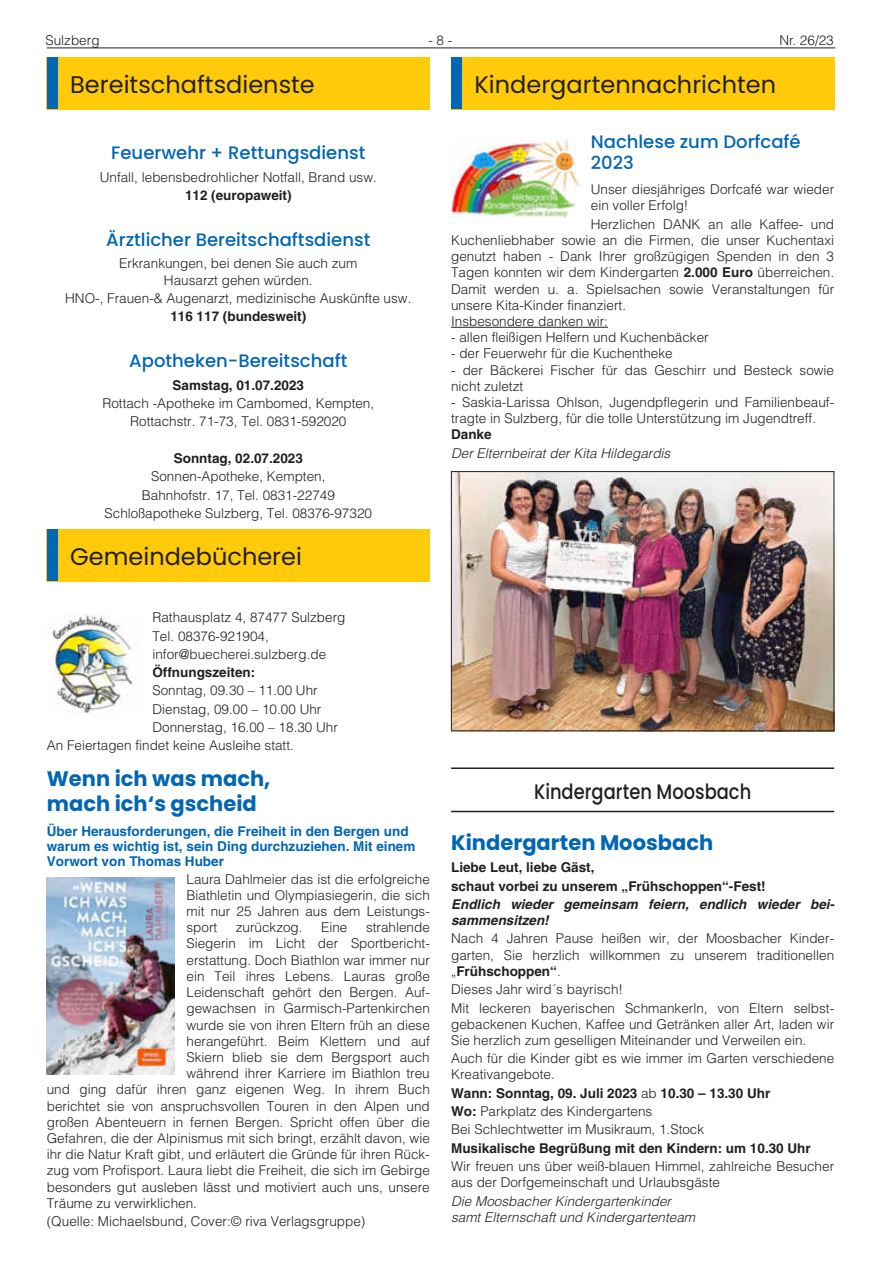
<style>
.page{position:relative;width:881px;height:1263px;background:#fff}
.page>*{position:absolute;margin:0;border:0;box-sizing:border-box;transform-origin:0 0}
.t1{font:24px "Poppins";color:#231f20}
.t2{font:24px "Poppins Regular 2";color:#231f20}
.t3{font:700 21px/25.2px "Poppins";color:#0166b3}
.t4{font:500 21px "Poppins";color:#231f20;scale:.85 1}
.t5{font:500 18px/21px "Poppins";color:#0166b3}
.t6{font:300 13.5px/16.2px "Helvetica LT";color:#231f20}
.t7{font:700 13.5px/18.3px "Helvetica LT";color:#231f20}
.t8{font:700 13.5px/15px "Helvetica LT";color:#0166b3}
.t9{font:italic 300 13.5px/16.2px "Helvetica LT";color:#231f20}
.t10{font:italic 700 13.5px/16.2px "Helvetica LT";color:#231f20}
.s1{font-weight:700}
</style>
<div class="page">
<hr style="left:47px;top:48px;width:788px;height:1px;background:#231f20">
<hr style="left:451px;top:327px;width:157px;height:1px;background:#231f20">
<hr style="left:451px;top:767px;width:382px;height:2px;background:#231f20">
<hr style="left:451px;top:811px;width:382px;height:1px;background:#231f20">
<div style="left:451px;top:57px;width:382px;height:52px;background:#feca0a"></div>
<div style="left:451px;top:57px;width:10px;height:52px;background:#0166b3"></div>
<img style="left:451px;top:138px;width:127px;height:79px">
<img style="left:453px;top:473px;width:378px;height:256px">
<div style="left:451px;top:471px;width:382px;height:260px;border:1px solid #231f20"></div>
<div style="left:47px;top:57px;width:382px;height:52px;background:#feca0a"></div>
<div style="left:47px;top:57px;width:10px;height:52px;background:#0166b3"></div>
<div style="left:47px;top:529px;width:382px;height:52px;background:#feca0a"></div>
<div style="left:47px;top:529px;width:10px;height:52px;background:#0166b3"></div>
<img style="left:47px;top:615px;width:89px;height:98px">
<img style="left:47px;top:878px;width:127px;height:196px">
<p class="t6" style="left:45px;top:32px;width:56px">Sulzberg</p>
<p class="t6" style="left:428px;top:32px;width:26px">- 8 -</p>
<p class="t6" style="left:779px;top:32px;width:56px">Nr. 26/23</p>
<h1 class="t1" style="left:474px;top:71px;width:303px">Kindergartennachrichten</h1>
<h3 class="t5" style="left:590px;top:132px;width:211px">Nachlese zum Dorfcafé<br>2023</h3>
<p class="t6" style="left:590px;top:181px;width:245px">Unser diesjähriges Dorfcafé war wieder ein voller Erfolg!</p>
<p class="t6" style="left:451px;top:216px;width:384px;text-indent:140px">Herzlichen DANK an alle Kaffee- und Kuchenliebhaber sowie an die Firmen, die unser Kuchentaxi genutzt haben - Dank Ihrer großzügigen Spenden in den 3<br>Tagen konnten wir dem Kindergarten <span class="s1">2.000 Euro</span> überreichen.<br>Damit werden u. a. Spielsachen sowie Veranstaltungen für unsere Kita-Kinder finanziert.<br>Insbesondere danken wir:</p>
<p class="t6" style="left:451px;top:329px;width:259px">- allen fleißigen Helfern und Kuchenbäcker</p>
<p class="t6" style="left:451px;top:345px;width:223px">- der Feuerwehr für die Kuchentheke</p>
<p class="t6" style="left:451px;top:361px;width:384px">- der Bäckerei Fischer für das Geschirr und Besteck sowie nicht zuletzt</p>
<p class="t6" style="left:451px;top:394px;width:384px">- Saskia-Larissa Ohlson, Jugendpflegerin und Familienbeauf&shy;tragte in Sulzberg, für die tolle Unterstützung im Jugendtreff.</p>
<p class="t7" style="left:451px;top:425px;width:42px">Danke</p>
<p class="t9" style="left:451px;top:445px;width:221px">Der Elternbeirat der Kita Hildegardis</p>
<h1 class="t1" style="left:70px;top:71px;width:246px">Bereitschaftsdienste</h1>
<h3 class="t5" style="left:111px;top:142px;width:255px">Feuerwehr + Rettungsdienst</h3>
<p class="t6" style="left:100px;top:169px;width:278px">Unfall, lebensbedrohlicher Notfall, Brand usw.</p>
<p class="t7" style="left:185px;top:186px;width:108px">112 (europaweit)</p>
<h3 class="t5" style="left:106px;top:229px;width:265px">Ärztlicher Bereitschaftsdienst</h3>
<p class="t6" style="left:119px;top:255px;width:239px;text-align:center">Erkrankungen, bei denen Sie auch zum<br>Hausarzt gehen würden.</p>
<p class="t6" style="left:65px;top:290px;width:347px">HNO-, Frauen-&amp; Augenarzt, medizinische Auskünfte usw.</p>
<p class="t7" style="left:170px;top:307px;width:137px">116 117 (bundesweit)</p>
<h3 class="t5" style="left:129px;top:350px;width:219px">Apotheken-Bereitschaft</h3>
<p class="t7" style="left:172px;top:375px;width:133px">Samstag, 01.07.2023</p>
<p class="t6" style="left:102px;top:394px;width:273px;line-height:18.3px;text-align:center">Rottach -Apotheke im Cambomed, Kempten,<br>Rottachstr. 71-73, Tel. 0831-592020</p>
<p class="t7" style="left:174px;top:449px;width:131px">Sonntag, 02.07.2023</p>
<p class="t6" style="left:105px;top:467px;width:269px;line-height:18.3px;text-align:center">Sonnen-Apotheke, Kempten,<br>Bahnhofstr. 17, Tel. 0831-22749<br>Schloßapotheke Sulzberg, Tel. 08376-97320</p>
<h1 class="t2" style="left:70px;top:543px;width:233px">Gemeindebücherei</h1>
<p class="t6" style="left:152px;top:608px;width:194px;line-height:18.3px">Rathausplatz 4, 87477 Sulzberg<br>Tel. 08376-921904, infor@buecherei.sulzberg.de</p>
<p class="t7" style="left:152px;top:663px;width:104px">Öffnungszeiten:</p>
<p class="t6" style="left:152px;top:682px;width:167px">Sonntag, 09.30 – 11.00 Uhr</p>
<p class="t6" style="left:152px;top:701px;width:170px">Dienstag, 09.00 – 10.00 Uhr</p>
<p class="t6" style="left:152px;top:719px;width:187px">Donnerstag, 16.00 – 18.30 Uhr</p>
<p class="t6" style="left:47px;top:737px;width:248px">An Feiertagen findet keine Ausleihe statt.</p>
<h2 class="t3" style="left:47px;top:766px;width:225px">Wenn ich was mach, mach ich‘s gscheid</h2>
<p class="t8" style="left:47px;top:824px;width:370px">Über Herausforderungen, die Freiheit in den Bergen und warum es wichtig ist, sein Ding durchzuziehen. Mit einem<br>Vorwort von Thomas Huber</p>
<p class="t6" style="left:186px;top:871px;width:245px;text-align:justify">Laura Dahlmeier das ist die erfolgreiche Biathletin und Olympiasiegerin, die sich mit nur 25 Jahren aus dem Leistungs&shy;sport</p>
<p class="t6" style="left:236px;top:919px;width:68px">zurückzog.</p>
<p class="t6" style="left:321px;top:919px;width:28px">Eine</p>
<p class="t6" style="left:366px;top:919px;width:65px">strahlende</p>
<p class="t6" style="left:186px;top:935px;width:245px">Siegerin im Licht der Sportbericht-</p>
<p class="t6" style="left:186px;top:952px;width:245px">erstattung. Doch Biathlon war immer nur</p>
<p class="t6" style="left:186px;top:968px;width:245px">ein Teil ihres Lebens. Lauras große</p>
<p class="t6" style="left:186px;top:984px;width:245px">Leidenschaft gehört den Bergen. Auf-</p>
<p class="t6" style="left:186px;top:1000px;width:245px">gewachsen in Garmisch-Partenkirchen</p>
<p class="t6" style="left:186px;top:1016px;width:245px">wurde sie von ihren Eltern früh an diese</p>
<p class="t6" style="left:186px;top:1033px;width:245px">herangeführt. Beim Klettern und auf</p>
<p class="t6" style="left:186px;top:1049px;width:245px">Skiern blieb sie dem Bergsport auch</p>
<p class="t6" style="left:186px;top:1065px;width:245px">während ihrer Karriere im Biathlon treu</p>
<p class="t6" style="left:47px;top:1081px;width:384px">und ging dafür ihren ganz eigenen Weg. In ihrem Buch</p>
<p class="t6" style="left:47px;top:1097px;width:384px">berichtet sie von anspruchsvollen Touren in den Alpen und</p>
<p class="t6" style="left:47px;top:1114px;width:384px">großen Abenteuern in fernen Bergen. Spricht offen über die</p>
<p class="t6" style="left:47px;top:1130px;width:384px">Gefahren, die der Alpinismus mit sich bringt, erzählt davon, wie</p>
<p class="t6" style="left:47px;top:1146px;width:384px">ihr die Natur Kraft gibt, und erläutert die Gründe für ihren Rück-</p>
<p class="t6" style="left:47px;top:1162px;width:384px">zug vom Profisport. Laura liebt die Freiheit, die sich im Gebirge</p>
<p class="t6" style="left:47px;top:1178px;width:384px">besonders gut ausleben lässt und motiviert auch uns, unsere</p>
<p class="t6" style="left:47px;top:1195px;width:152px">Träume zu verwirklichen.</p>
<p class="t6" style="left:47px;top:1213px;width:320px">(Quelle: Michaelsbund, Cover:© riva Verlagsgruppe)</p>
<h2 class="t4" style="left:534px;top:779px;width:257px">Kindergarten Moosbach</h2>
<h2 class="t3" style="left:451px;top:830px;width:263px">Kindergarten Moosbach</h2>
<p class="t7" style="left:451px;top:858px;width:316px">Liebe Leut, liebe Gäst,<br>schaut vorbei zu unserem „Frühschoppen“-Fest!</p>
<p class="t10" style="left:451px;top:896px;width:385px">Endlich wieder gemeinsam feiern, endlich wieder bei&shy;sammensitzen!</p>
<p class="t6" style="left:451px;top:930px;width:384px;text-align:justify">Nach 4 Jahren Pause heißen wir, der Moosbacher Kinder&shy;garten, Sie herzlich willkommen zu unserem traditionellen „<span class="s1">Frühschoppen“</span>.</p>
<p class="t6" style="left:451px;top:980px;width:384px;line-height:18.3px">Dieses Jahr wird´s bayrisch!<br>Mit leckeren bayerischen Schmankerln, von Eltern selbst-</p>
<p class="t6" style="left:451px;top:1016px;width:384px">gebackenen Kuchen, Kaffee und Getränken aller Art, laden wir<br>Sie herzlich zum geselligen Miteinander und Verweilen ein.</p>
<p class="t6" style="left:451px;top:1050px;width:384px">Auch für die Kinder gibt es wie immer im Garten verschiedene<br>Kreativangebote.</p>
<p class="t6" style="left:451px;top:1084px;width:320px;line-height:18.3px"><span class="s1">Wann: Sonntag, 09. Juli 2023</span> ab <span class="s1">10.30 – 13.30 Uhr<br>Wo:</span> Parkplatz des Kindergartens<br>Bei Schlechtwetter im Musikraum, 1.Stock</p>
<p class="t7" style="left:451px;top:1138px;width:361px">Musikalische Begrüßung mit den Kindern: um 10.30 Uhr</p>
<p class="t6" style="left:451px;top:1158px;width:384px">Wir freuen uns über weiß-blauen Himmel, zahlreiche Besucher aus der Dorfgemeinschaft und Urlaubsgäste</p>
<p class="t9" style="left:451px;top:1192px;width:245px">Die Moosbacher Kindergartenkinder samt Elternschaft und Kindergartenteam</p>
</div>
